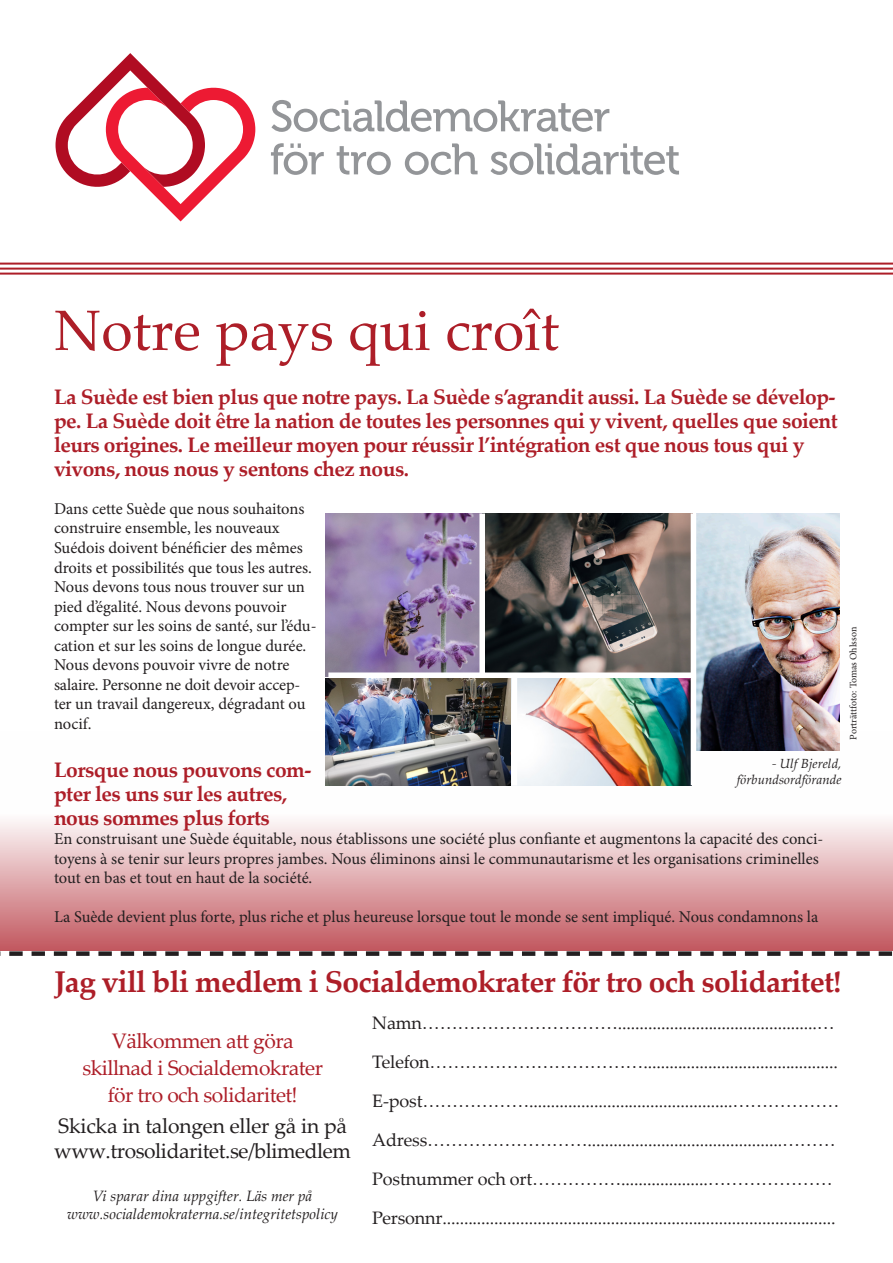
<style>
.page{position:relative;width:893px;height:1263px;background:#fff}
.page>*{position:absolute;margin:0;border:0;box-sizing:border-box;transform-origin:0 0}
.t1{font:57px "Palatino Linotype";color:#ad1e28}
.t2{font:700 30px "Palatino Linotype";letter-spacing:-.025em;color:#ad1e28}
.t3{font:700 21px/24px "Palatino Linotype";letter-spacing:-.025em;color:#ad1e28}
.t4{font:21px "Palatino Linotype";letter-spacing:-.025em;color:#ad1e28}
.t5{font:21px/25.2px "Palatino Linotype";letter-spacing:-.02em;color:#231f20}
.t6{font:18px "Palatino Linotype";letter-spacing:-.01em;color:#231f20}
.t7{font:16.5px/19.5px "Minion Pro";letter-spacing:-.005em;color:#231f20}
.t8{font:italic 15px "Palatino Linotype";color:#231f20}
.t9{font:italic 13.2px "Palatino Linotype";color:#231f20}
.t10{font:9.9px "Minion Pro";letter-spacing:-.005em;color:#231f20}
</style>
<div class="page">
<svg style="left:0;top:785px;width:893px;height:165px"></svg>
<hr style="left:0;top:263px;width:893px;height:2px;background:#ad1e28">
<hr style="left:0;top:268px;width:893px;height:2px;background:#ad1e28">
<hr style="left:0;top:273px;width:893px;height:2px;background:#ad1e28">
<svg style="left:56px;top:53px;width:199px;height:168px"></svg>
<svg style="left:271px;top:100px;width:338px;height:32px"></svg>
<svg style="left:271px;top:143px;width:53px;height:32px"></svg>
<svg style="left:337px;top:146px;width:54px;height:29px"></svg>
<svg style="left:405px;top:143px;width:73px;height:32px"></svg>
<svg style="left:490px;top:143px;width:189px;height:32px"></svg>
<svg style="left:0;top:951px;width:893px;height:5px"></svg>
<img style="left:325px;top:513px;width:366px;height:272px">
<div style="left:328px;top:672px;width:365px;height:6px;background:#fff"></div>
<div style="left:479px;top:513px;width:6px;height:161px;background:#fff"></div>
<div style="left:512px;top:678px;width:5px;height:107px;background:#fff"></div>
<img style="left:696px;top:513px;width:144px;height:238px">
<p class="t1" style="left:54px;top:290px;width:507px">Notre pays qui croît</p>
<p class="t3" style="left:54px;top:385px;width:785px">La Suède est bien plus que notre pays. La Suède s’agrandit aussi. La Suède se dévelop&shy;pe. La Suède doit être la nation de toutes les personnes qui y vivent, quelles que soient leurs origines. Le meilleur moyen pour réussir l’intégration est que nous tous qui y vivons, nous nous y sentons chez nous.</p>
<p class="t7" style="left:54px;top:499px;width:264px">Dans cette Suède que nous souhaitons construire ensemble, les nouveaux Suédois doivent bénéficier des mêmes droits et possibilités que tous les autres.<br>Nous devons tous nous trouver sur un pied d’égalité. Nous devons pouvoir compter sur les soins de santé, sur l’édu&shy;cation et sur les soins de longue durée.<br>Nous devons pouvoir vivre de notre salaire. Personne ne doit devoir accep&shy;ter un travail dangereux, dégradant ou nocif.</p>
<p class="t3" style="left:54px;top:757px;width:259px">Lorsque nous pouvons com&shy;pter les uns sur les autres, nous sommes plus forts</p>
<p class="t7" style="left:54px;top:829px;width:771px">En construisant une Suède équitable, nous établissons une société plus confiante et augmentons la capacité des conci&shy;toyens à se tenir sur leurs propres jambes. Nous éliminons ainsi le communautarisme et les organisations criminelles tout en bas et tout en haut de la société.</p>
<p class="t7" style="left:54px;top:907px;width:766px">La Suède devient plus forte, plus riche et plus heureuse lorsque tout le monde se sent impliqué. Nous condamnons la</p>
<p class="t9" style="left:772px;top:754px;width:71px">- Ulf Bjereld,</p>
<p class="t9" style="left:737px;top:770px;width:106px">förbundsordförande</p>
<p class="t10" style="left:847px;top:740px;width:114px;rotate:-90deg">Porträttfoto: Tomas Ohlsson</p>
<p class="t2" style="left:54px;top:960px;width:789px">Jag vill bli medlem i Socialdemokrater för tro och solidaritet!</p>
<p class="t4" style="left:112px;top:1025px;width:183px">Välkommen att göra</p>
<p class="t4" style="left:82px;top:1052px;width:242px">skillnad i Socialdemokrater</p>
<p class="t4" style="left:108px;top:1079px;width:191px">för tro och solidaritet!</p>
<p class="t5" style="left:54px;top:1112px;width:298px">Skicka in talongen eller gå in på www.trosolidaritet.se/blimedlem</p>
<p class="t8" style="left:93px;top:1185px;width:221px">Vi sparar dina uppgifter. Läs mer på</p>
<p class="t8" style="left:67px;top:1203px;width:272px">www.socialdemokraterna.se/integritetspolicy</p>
<p class="t6" style="left:372px;top:1010px;width:464px">Namn……………………………..............................................…</p>
<p class="t6" style="left:372px;top:1049px;width:467px">Telefon……………………………….............................................</p>
<p class="t6" style="left:372px;top:1088px;width:469px">E-post………………...............................................………………</p>
<p class="t6" style="left:372px;top:1127px;width:465px">Adress……………………….............................................………</p>
<p class="t6" style="left:372px;top:1166px;width:462px">Postnummer och ort……………....................…………………</p>
<p class="t6" style="left:372px;top:1205px;width:465px">Personnr...........................................................................................</p>
</div>
